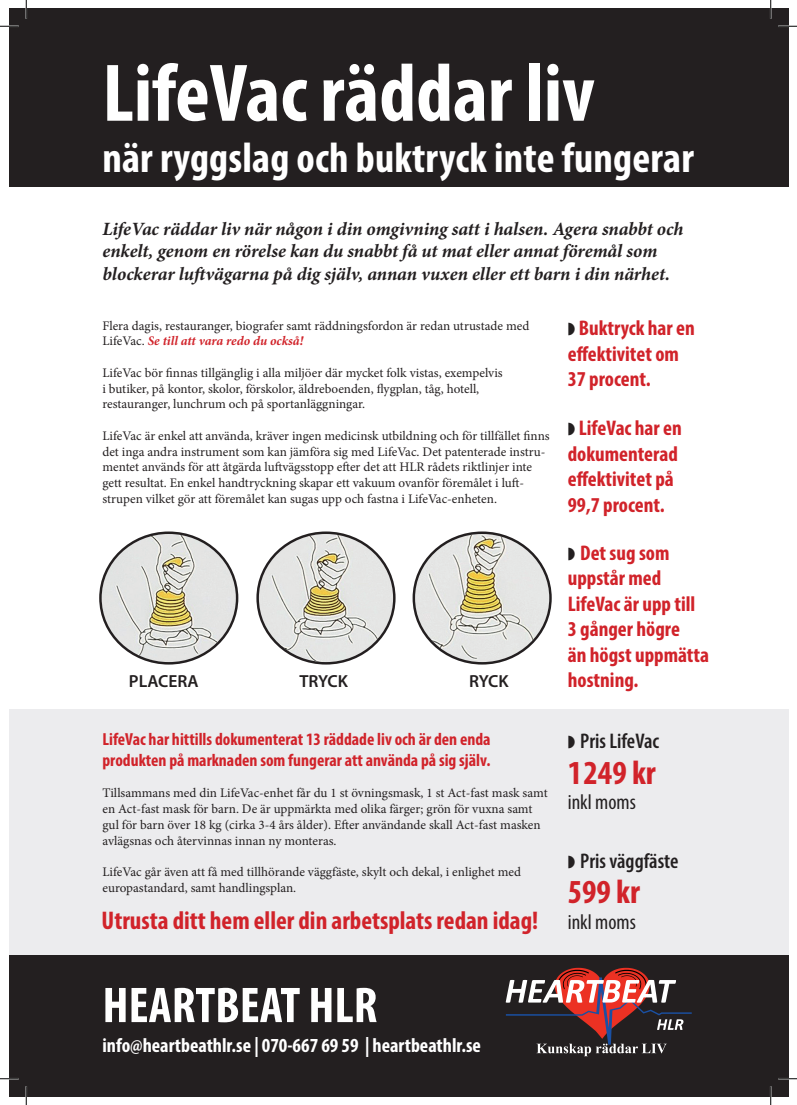
<style>
.page{position:relative;width:797px;height:1105px;background:#fff}
.page>*{position:absolute;margin:0;border:0;box-sizing:border-box;transform-origin:0 0}
.t1{font:700 condensed 82.5px "Myriad Pro";color:#fff}
.t2{font:700 condensed 50.62px "Myriad Pro";color:#fff}
.t3{font:700 condensed 42.5px "Myriad Pro";letter-spacing:.005em;color:#fff}
.t4{font:700 condensed 33.75px "Myriad Pro";color:#d1232a}
.t5{font:700 condensed 25.62px "Myriad Pro";color:#d1232a}
.t6{font:700 condensed 21.25px/25.5px "Myriad Pro";color:#d1232a}
.t7{font:600 condensed 21.25px "Myriad Pro";color:#231f20}
.t8{font:condensed 21.25px "Myriad Pro";color:#231f20}
.t9{font:700 condensed 20px "Myriad Pro";color:#fff}
.t10{font:italic 700 18.75px/22.5px "Minion Pro";letter-spacing:-.005em;color:#231f20}
.t11{font:700 condensed 17.5px/21px "Myriad Pro";color:#d1232a}
.t12{font:600 17.5px "Myriad Pro";color:#231f20}
.t13{font:13.12px/15.8px "Minion Pro";color:#231f20}
.s1{font-weight:700;font-style:italic;color:#d1232a}
</style>
<div class="page">
<div style="left:9px;top:709px;width:779px;height:256px;background:#ececee"></div>
<div style="left:9px;top:9px;width:779px;height:178px;background:#231f20"></div>
<div style="left:9px;top:955px;width:779px;height:141px;background:#231f20"></div>
<svg style="left:505px;top:968px;width:186px;height:88px"></svg>
<img style="left:102px;top:534px;width:134px;height:128px">
<img style="left:259px;top:534px;width:134px;height:128px">
<img style="left:415px;top:534px;width:134px;height:128px">
<svg style="left:0;top:25px;width:19px;height:2px"></svg>
<svg style="left:778px;top:25px;width:19px;height:2px"></svg>
<svg style="left:0;top:1078px;width:19px;height:1px"></svg>
<svg style="left:778px;top:1078px;width:19px;height:1px"></svg>
<svg style="left:25px;top:0;width:2px;height:19px"></svg>
<svg style="left:25px;top:1086px;width:2px;height:19px"></svg>
<svg style="left:770px;top:0;width:1px;height:19px"></svg>
<svg style="left:770px;top:1086px;width:1px;height:19px"></svg>
<h1 class="t1" style="left:102px;top:42px;width:494px">LifeVac räddar liv</h1>
<h3 class="t3" style="left:102px;top:131px;width:593px">när ryggslag och buktryck inte fungerar</h3>
<h3 class="t10" style="left:102px;top:217px;width:582px">LifeVac räddar liv när någon i din omgivning satt i halsen. Agera snabbt och enkelt, genom en rörelse kan du snabbt få ut mat eller annat föremål som blockerar luftvägarna på dig själv, annan vuxen eller ett barn i din närhet.</h3>
<p class="t13" style="left:102px;top:318px;width:428px">Flera dagis, restauranger, biografer samt räddningsfordon är redan utrustade med<br>LifeVac. <span class="s1">Se till att vara redo du också!</span></p>
<p class="t13" style="left:102px;top:365px;width:401px">LifeVac bör finnas tillgänglig i alla miljöer där mycket folk vistas, exempelvis i butiker, på kontor, skolor, förskolor, äldreboenden, flygplan, tåg, hotell, restauranger, lunchrum och på sportanläggningar.</p>
<p class="t13" style="left:102px;top:428px;width:449px">LifeVac är enkel att använda, kräver ingen medicinsk utbildning och för tillfället finns det inga andra instrument som kan jämföra sig med LifeVac. Det patenterade instru&shy;mentet används för att åtgärda luftvägsstopp efter det att HLR rådets riktlinjer inte gett resultat. En enkel handtryckning skapar ett vakuum ovanför föremålet i luft&shy;strupen vilket gör att föremålet kan sugas upp och fastna i LifeVac-enheten.</p>
<h3 class="t6" style="left:567px;top:315px;width:129px;text-indent:11px">Buktryck har en effektivitet om<br>37 procent.</h3>
<h3 class="t6" style="left:567px;top:415px;width:116px;text-indent:11px">LifeVac har en dokumenterad effektivitet på<br>99,7 procent.</h3>
<h3 class="t6" style="left:568px;top:540px;width:143px;text-indent:13px">Det sug som uppstår med<br>LifeVac är upp till<br>3 gånger högre<br>än högst uppmätta hostning.</h3>
<h3 class="t12" style="left:129px;top:670px;width:71px">PLACERA</h3>
<h3 class="t12" style="left:299px;top:670px;width:50px">TRYCK</h3>
<h3 class="t12" style="left:469px;top:670px;width:41px">RYCK</h3>
<h3 class="t11" style="left:102px;top:728px;width:389px">LifeVac har hittills dokumenterat 13 räddade liv och är den enda produkten på marknaden som fungerar att använda på sig själv.</h3>
<p class="t13" style="left:102px;top:785px;width:447px">Tillsammans med din LifeVac-enhet får du 1 st övningsmask, 1 st Act-fast mask samt en Act-fast mask för barn. De är uppmärkta med olika färger; grön för vuxna samt gul för barn över 18 kg (cirka 3-4 års ålder). Efter användande skall Act-fast masken avlägsnas och återvinnas innan ny monteras.</p>
<p class="t13" style="left:102px;top:864px;width:420px">LifeVac går även att få med tillhörande väggfäste, skylt och dekal, i enlighet med europastandard, samt handlingsplan.</p>
<h3 class="t5" style="left:102px;top:904px;width:438px">Utrusta ditt hem eller din arbetsplats redan idag!</h3>
<h3 class="t7" style="left:580px;top:728px;width:80px">Pris LifeVac</h3>
<h3 class="t4" style="left:567px;top:751px;width:89px">1249 kr</h3>
<h3 class="t8" style="left:567px;top:789px;width:70px">inkl moms</h3>
<h3 class="t7" style="left:580px;top:847px;width:100px">Pris väggfäste</h3>
<h3 class="t4" style="left:567px;top:871px;width:74px">599 kr</h3>
<h3 class="t8" style="left:567px;top:909px;width:70px">inkl moms</h3>
<h2 class="t2" style="left:102px;top:973px;width:276px">HEARTBEAT HLR</h2>
<h3 class="t9" style="left:102px;top:1033px;width:380px">info@heartbeathlr.se | 070-667 69 59 | heartbeathlr.se</h3>
</div>
